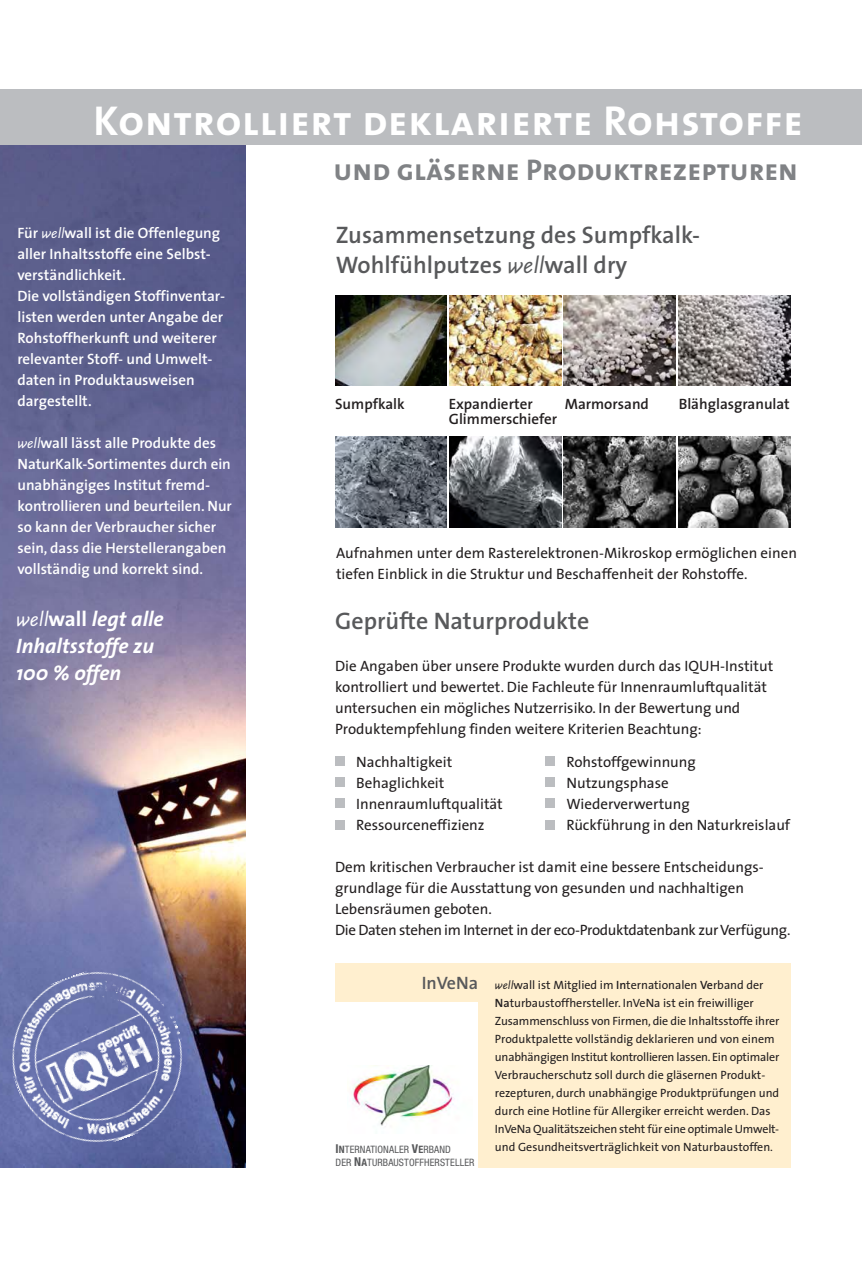
<style>
.page{position:relative;width:862px;height:1269px;background:#fff}
.page>*{position:absolute;margin:0;border:0;box-sizing:border-box;transform-origin:0 0}
.t1{font:42px "The Sans Bold Caps";letter-spacing:.02em;color:#fff}
.t2{font:30px "The Sans Bold Caps";color:#808285}
.t3{font:600 24px/30px "The Sans";color:#58595b}
.t4{font:italic 700 21px/27px "The Sans";color:#fff}
.t5{font:600 18px "The Sans";color:#58595b}
.t6{font:15px/21px "The Sans";color:#231f20}
.t7{font:600 15px/21px "The Sans";color:#fff}
.t8{font:600 15px "The Sans";color:#231f20}
.t9{font:12px/18px "The Sans";color:#231f20}
.t10{font:condensed 10.2px/13.2px "Helvetica Neue";letter-spacing:.015em;color:#58595b}
.s1{font-family:"Scala Sans";font-weight:400;font-style:italic}
.s2{font-family:"Scala Sans";font-weight:400}
.s3{font-style:normal}
.s4{font-weight:700;font-size:12.3px}
.s5{font-weight:700}
.s6{font-family:"Scala Sans";font-style:italic}
.s7{font-weight:600}
</style>
<div class="page">
<div style="left:335px;top:963px;width:455px;height:204px;background:#ffefcf"></div>
<img style="left:335px;top:437px;width:111px;height:90px">
<img style="left:449px;top:437px;width:112px;height:90px">
<img style="left:564px;top:437px;width:112px;height:90px">
<img style="left:678px;top:437px;width:112px;height:90px">
<img style="left:0;top:144px;width:246px;height:1023px">
<div style="left:0;top:89px;width:862px;height:55px;background:#bbbdc0"></div>
<img style="left:335px;top:296px;width:111px;height:90px">
<img style="left:449px;top:296px;width:112px;height:90px">
<img style="left:564px;top:296px;width:111px;height:90px">
<img style="left:678px;top:296px;width:112px;height:90px">
<div style="left:335px;top:756px;width:10px;height:10px;background:#bbbdc0"></div>
<div style="left:335px;top:777px;width:10px;height:9px;background:#bbbdc0"></div>
<div style="left:335px;top:798px;width:10px;height:9px;background:#bbbdc0"></div>
<div style="left:335px;top:820px;width:10px;height:10px;background:#bbbdc0"></div>
<div style="left:545px;top:756px;width:9px;height:10px;background:#bbbdc0"></div>
<div style="left:545px;top:777px;width:9px;height:9px;background:#bbbdc0"></div>
<div style="left:545px;top:798px;width:9px;height:9px;background:#bbbdc0"></div>
<div style="left:545px;top:820px;width:9px;height:10px;background:#bbbdc0"></div>
<div style="left:321px;top:1002px;width:157px;height:194px;background:#fff"></div>
<img style="left:0;top:949px;width:206px;height:217px">
<img style="left:352px;top:1065px;width:101px;height:61px">
<h1 class="t1" style="left:93px;top:96px;width:710px">Kontrolliert deklarierte Rohstoffe</h1>
<h2 class="t2" style="left:333px;top:152px;width:466px">und gläserne Produktrezepturen</h2>
<p class="t7" style="left:17px;top:224px;width:209px">Für <span class="s1">well</span>wall ist die Offenlegung aller Inhaltsstoffe eine Selbst&shy;verständlichkeit.<br>Die vollständigen Stoffinventar&shy;listen werden unter Angabe der<br>Rohstoffherkunft und weiterer relevanter Stoff- und Umwelt&shy;daten in Produktausweisen dargestellt.</p>
<p class="t7" style="left:17px;top:434px;width:216px"><span class="s1">well</span>wall lässt alle Produkte des<br>NaturKalk-Sortimentes durch ein unabhängiges Institut fremd&shy;kontrollieren und beurteilen. Nur so kann der Verbraucher sicher sein, dass die Herstellerangaben vollständig und korrekt sind.</p>
<h3 class="t4" style="left:16px;top:607px;width:149px"><span class="s2">well</span><span class="s3">wall</span> legt alle<br>Inhaltsstoffe zu<br>100 % offen</h3>
<h3 class="t3" style="left:336px;top:221px;width:366px">Zusammensetzung des Sumpfkalk-<br>Wohlfühlputzes <span class="s1">well</span>wall dry</h3>
<p class="t8" style="left:335px;top:398px;width:71px">Sumpfkalk</p>
<p class="t8" style="left:449px;top:398px;width:85px">Expandierter</p>
<p class="t8" style="left:564px;top:398px;width:86px">Marmorsand</p>
<p class="t8" style="left:678px;top:398px;width:113px">Blähglasgranulat</p>
<p class="t8" style="left:449px;top:413px;width:110px">Glimmerschiefer</p>
<p class="t6" style="left:336px;top:544px;width:462px">Aufnahmen unter dem Rasterelektronen-Mikroskop ermöglichen einen tiefen Einblick in die Struktur und Beschaffenheit der Rohstoffe.</p>
<h3 class="t3" style="left:335px;top:607px;width:256px">Geprüfte Naturprodukte</h3>
<p class="t6" style="left:335px;top:656px;width:439px">Die Angaben über unsere Produkte wurden durch das IQUH-Institut kontrolliert und bewertet. Die Fachleute für Innenraumluftqualität untersuchen ein mögliches Nutzerrisiko. In der Bewertung und Produktempfehlung finden weitere Kriterien Beachtung:</p>
<p class="t6" style="left:356px;top:752px;width:148px">Nachhaltigkeit<br>Behaglichkeit<br>Innenraumluftqualität<br>Ressourceneffizienz</p>
<p class="t6" style="left:335px;top:857px;width:457px">Dem kritischen Verbraucher ist damit eine bessere Entscheidungs&shy;grundlage für die Ausstattung von gesunden und nachhaltigen Lebensräumen geboten.<br>Die Daten stehen im Internet in der eco-Produktdatenbank zur Verfügung.</p>
<p class="t6" style="left:566px;top:752px;width:225px">Rohstoffgewinnung<br>Nutzungsphase<br>Wiederverwertung<br>Rückführung in den Naturkreislauf</p>
<p class="t5" style="left:421px;top:975px;width:58px">InVeNa</p>
<p class="t10" style="left:335px;top:1143px;width:140px"><span class="s4">I</span><span class="s5">N</span>TERNATIONALER <span class="s4">V</span><span class="s5">E</span>RBAND<br>DER <span class="s4">N</span><span class="s5">A</span>TURBAUSTOFFHERSTELLER</p>
<p class="t9" style="left:495px;top:977px;width:286px"><span class="s6">well</span>wall ist Mitglied im <span class="s7">In</span>ternationalen <span class="s7">Ve</span>rband der <span class="s7">Na</span>turbaustoffhersteller. InVeNa ist ein freiwilliger Zusammenschluss von Firmen, die die Inhaltsstoffe ihrer Produktpalette vollständig deklarieren und von einem unabhängigen Institut kontrollieren lassen. Ein optimaler Verbraucherschutz soll durch die gläsernen Produkt&shy;rezepturen, durch unabhängige Produktprüfungen und durch eine Hotline für Allergiker erreicht werden. Das InVeNa Qualitätszeichen steht für eine optimale Umwelt&shy;und Gesundheitsverträglichkeit von Naturbaustoffen.</p>
</div>
